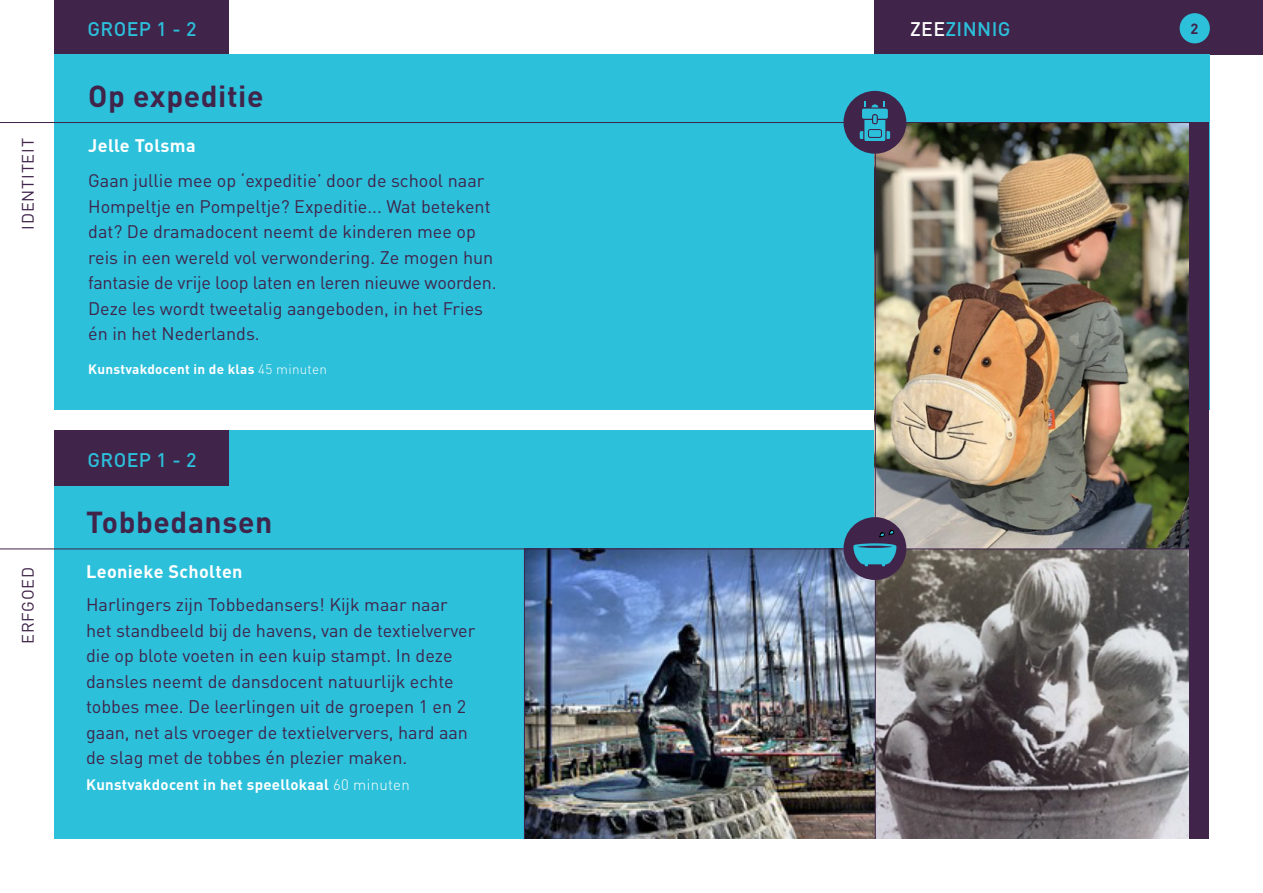
<style>
.page{position:relative;width:1263px;height:893px;background:#fff}
.page>*{position:absolute;margin:0;border:0;box-sizing:border-box;transform-origin:0 0}
.t1{font:700 30px "DINOT";letter-spacing:.02em;color:#40244a}
.t2{font:500 19.5px "DINOT";letter-spacing:.02em;color:#2cc0db}
.t3{font:18px/25.5px "DINOT";color:#40244a}
.t4{font:700 18px "DINOT";letter-spacing:.02em;color:#fff}
.t5{font:16.5px "DINOT";letter-spacing:.05em;color:#40244a}
.t6{font:700 15px "DINOT";letter-spacing:.02em;color:#fff}
.t7{font:700 14.7px "DINOT";color:#40244a}
.t8{font:700 13.5px "DINOT";letter-spacing:.02em;color:#fff}
.s1{color:#fff}
.s2{font-weight:300}
</style>
<div class="page">
<div style="left:54px;top:0;width:174px;height:55px;background:#40244a"></div>
<div style="left:875px;top:0;width:388px;height:54px;background:#40244a"></div>
<div style="left:54px;top:430px;width:1155px;height:409px;background:#2cc0db"></div>
<div style="left:54px;top:54px;width:1156px;height:355px;background:#2cc0db"></div>
<img style="left:876px;top:123px;width:313px;height:426px">
<div style="left:1179px;top:13px;width:31px;height:30px;background:#2cc0db;border-radius:50%"></div>
<hr style="left:0;top:122px;width:1209px;height:1px;background:#40244a">
<img style="left:525px;top:550px;width:350px;height:289px">
<svg style="left:876px;top:550px;width:313px;height:289px"></svg>
<div style="left:54px;top:430px;width:174px;height:56px;background:#40244a"></div>
<hr style="left:875px;top:122px;width:1px;height:717px;background:#40244a">
<hr style="left:524px;top:549px;width:1px;height:290px;background:#40244a">
<div style="left:1189px;top:123px;width:20px;height:716px;background:#40244a"></div>
<hr style="left:0;top:549px;width:1209px;height:1px;background:#40244a">
<div style="left:843px;top:91px;width:63px;height:63px;background:#40244a;border-radius:50%"></div>
<svg style="left:860px;top:101px;width:30px;height:40px"></svg>
<div style="left:869px;top:131px;width:11px;height:5px;background:#2cc0db"></div>
<div style="left:843px;top:517px;width:63px;height:63px;background:#40244a;border-radius:50%"></div>
<svg style="left:853px;top:543px;width:43px;height:23px"></svg>
<svg style="left:880px;top:529px;width:15px;height:8px"></svg>
<p class="t5" style="left:17px;top:230px;width:93px;rotate:-90deg">IDENTITEIT</p>
<p class="t5" style="left:17px;top:644px;width:79px;rotate:-90deg">ERFGOED</p>
<p class="t2" style="left:88px;top:16px;width:111px">GROEP 1 - 2</p>
<p class="t2" style="left:910px;top:16px;width:102px"><span class="s1">ZEE</span>ZINNIG</p>
<h1 class="t1" style="left:88px;top:75px;width:177px">Op expeditie</h1>
<p class="t4" style="left:88px;top:133px;width:109px">Jelle Tolsma</p>
<p class="t3" style="left:88px;top:167px;width:410px">Gaan jullie mee op ‘expeditie’ door de school naar Hompeltje en Pompeltje? Expeditie... Wat betekent dat? De dramadocent neemt de kinderen mee op reis in een wereld vol verwondering. Ze mogen hun fantasie de vrije loop laten en leren nieuwe woorden.<br>Deze les wordt tweetalig aangeboden, in het Fries én in het Nederlands.</p>
<p class="t8" style="left:88px;top:360px;width:240px">Kunstvakdocent in de klas <span class="s2">45 minuten</span></p>
<p class="t2" style="left:88px;top:447px;width:111px">GROEP 1 - 2</p>
<h1 class="t1" style="left:86px;top:502px;width:188px">Tobbedansen</h1>
<p class="t4" style="left:86px;top:560px;width:158px">Leonieke Scholten</p>
<p class="t3" style="left:86px;top:591px;width:391px">Harlingers zijn Tobbedansers! Kijk maar naar het standbeeld bij de havens, van de textielverver die op blote voeten in een kuip stampt. In deze dansles neemt de dansdocent natuurlijk echte tobbes mee. De leerlingen uit de groepen 1 en 2 gaan, net als vroeger de textielververs, hard aan de slag met de tobbes én plezier maken.</p>
<p class="t6" style="left:86px;top:774px;width:325px">Kunstvakdocent in het speellokaal <span class="s2">60 minuten</span></p>
<p class="t7" style="left:1190px;top:19px;width:9px">2</p>
</div>
